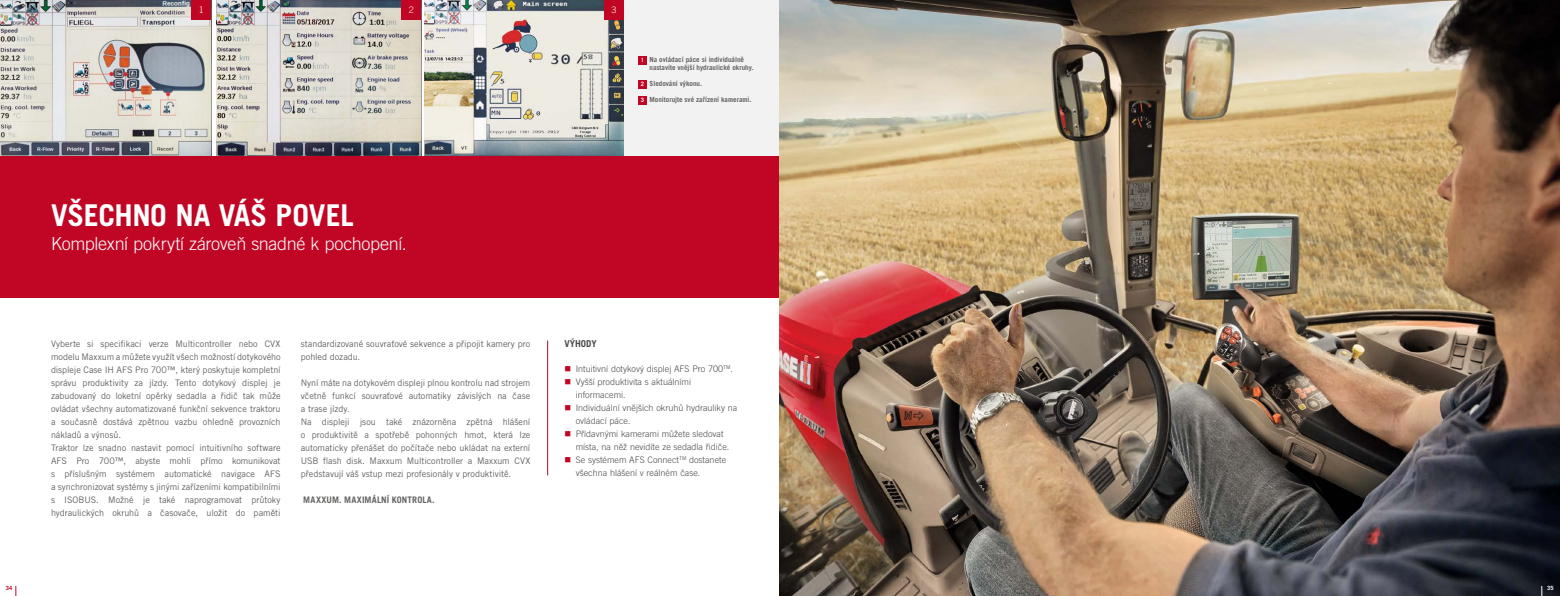
<style>
.page{position:relative;width:1560px;height:596px;background:#fff}
.page>*{position:absolute;margin:0;border:0;box-sizing:border-box;transform-origin:0 0}
.t1{font:700 30px "Trade Gothic LT Pro";letter-spacing:-.01em;color:#fff}
.t2{font:300 18px "Trade Gothic LT Pro";letter-spacing:-.02em;color:#fff}
.t3{font:700 9.5px "Trade Gothic LT Pro";color:#494948}
.t4{font:9px/13px "Trade Gothic LT Pro";letter-spacing:-.005em;color:#636362}
.t5{font:300 9px/13px "Trade Gothic LT Pro";color:#494948}
.t6{font:700 9px "Trade Gothic LT Pro";letter-spacing:.02em;color:#636362}
.t7{font:300 9px "Trade Gothic LT Pro";color:#fff}
.t8{font:700 7px/8px "Trade Gothic LT Pro";color:#636362}
.t9{font:700 5.8px "Trade Gothic LT Pro";color:#c10524}
.t10{font:700 5.8px "Trade Gothic LT Pro";color:#fff}
.s1{font-size:6px;color:#fff}
.s2{color:#c10524}
</style>
<div class="page">
<img style="left:0;top:0;width:211px;height:156px">
<img style="left:216px;top:0;width:205px;height:156px">
<img style="left:424px;top:0;width:200px;height:156px">
<div style="left:624px;top:0;width:156px;height:156px;background:#f2f2f2"></div>
<div style="left:0;top:156px;width:780px;height:142px;background:#c10524"></div>
<hr style="left:547px;top:340px;width:1px;height:135px;background:#c10524">
<img style="left:780px;top:0;width:779px;height:595px">
<div style="left:638px;top:56px;width:8px;height:8px;background:#c10524"></div>
<div style="left:638px;top:80px;width:8px;height:8px;background:#c10524"></div>
<div style="left:638px;top:96px;width:8px;height:8px;background:#c10524"></div>
<div style="left:191px;top:0;width:20px;height:20px;background:#c10524"></div>
<div style="left:401px;top:0;width:20px;height:20px;background:#c10524"></div>
<div style="left:604px;top:0;width:20px;height:20px;background:#c10524"></div>
<p class="t7" style="left:199px;top:5px;width:7px">1</p>
<p class="t7" style="left:611px;top:5px;width:7px">3</p>
<p class="t7" style="left:409px;top:5px;width:7px">2</p>
<p class="t8" style="left:649px;top:56px;width:106px;text-indent:-9px"><span class="s1">1</span> Na ovládací páce si individuálně nastavíte vnější hydraulické okruhy.</p>
<p class="t8" style="left:640px;top:80px;width:63px"><span class="s1">2</span> Sledování výkonu.</p>
<p class="t8" style="left:640px;top:96px;width:112px"><span class="s1">3</span> Monitorujte své zařízení kamerami.</p>
<h1 class="t1" style="left:51px;top:196px;width:304px">VŠECHNO NA VÁŠ POVEL</h1>
<h2 class="t2" style="left:51px;top:233px;width:357px">Komplexní pokrytí zároveň snadné k pochopení.</h2>
<p class="t4" style="left:51px;top:337px;width:231px">Vyberte si specifikaci verze Multicontroller nebo CVX modelu Maxxum a můžete využít všech možností dotykového displeje Case IH AFS Pro 700™, který poskytuje kompletní správu produktivity za jízdy. Tento dotykový displej je zabudovaný do loketní opěrky sedadla a řidič tak může ovládat všechny automatizované funkční sekvence traktoru a současně dostává zpětnou vazbu ohledně provozních nákladů a výnosů.<br>Traktor lze snadno nastavit pomocí intuitivního software AFS Pro 700™, abyste mohli přímo komunikovat s příslušným systémem automatické navigace AFS a synchronizovat systémy s jinými zařízeními kompatibilními s ISOBUS. Možné je také naprogramovat průtoky hydraulických okruhů a časovače, uložit do paměti</p>
<p class="t4" style="left:301px;top:337px;width:231px">standardizované souvraťové sekvence a připojit kamery pro pohled dozadu.</p>
<p class="t4" style="left:301px;top:376px;width:231px">Nyní máte na dotykovém displeji plnou kontrolu nad strojem včetně funkcí souvraťové automatiky závislých na čase a trase jízdy.<br>Na displeji jsou také znázorněna zpětná hlášení o produktivitě a spotřebě pohonných hmot, která lze automaticky přenášet do počítače nebo ukládat na externí USB flash disk. Maxxum Multicontroller a Maxxum CVX představují váš vstup mezi profesionály v produktivitě.</p>
<p class="t6" style="left:303px;top:494px;width:133px">MAXXUM. MAXIMÁLNÍ KONTROLA.</p>
<p class="t3" style="left:564px;top:338px;width:34px">VÝHODY</p>
<p class="t5" style="left:564px;top:362px;width:170px"><span class="s2">■</span> Intuitivní dotykový displej AFS Pro 700<sup>TM</sup>.</p>
<p class="t5" style="left:575px;top:375px;width:117px;text-indent:-11px"><span class="s2">■</span> Vyšší produktivita s aktuálními informacemi.</p>
<p class="t5" style="left:575px;top:401px;width:163px;text-indent:-11px"><span class="s2">■</span> Individuální vnějších okruhů hydrauliky na ovládací páce.</p>
<p class="t5" style="left:575px;top:427px;width:155px;text-indent:-11px"><span class="s2">■</span> Přídavnými kamerami můžete sledovat místa, na něž nevidíte ze sedadla řidiče.</p>
<p class="t5" style="left:575px;top:453px;width:152px;text-indent:-11px"><span class="s2">■</span> Se systémem AFS Connect<sup>TM</sup> dostanete všechna hlášení v reálném čase.</p>
<p class="t9" style="left:6px;top:584px;width:8px">34</p>
<p class="t10" style="left:1546px;top:584px;width:8px">35</p>
</div>
